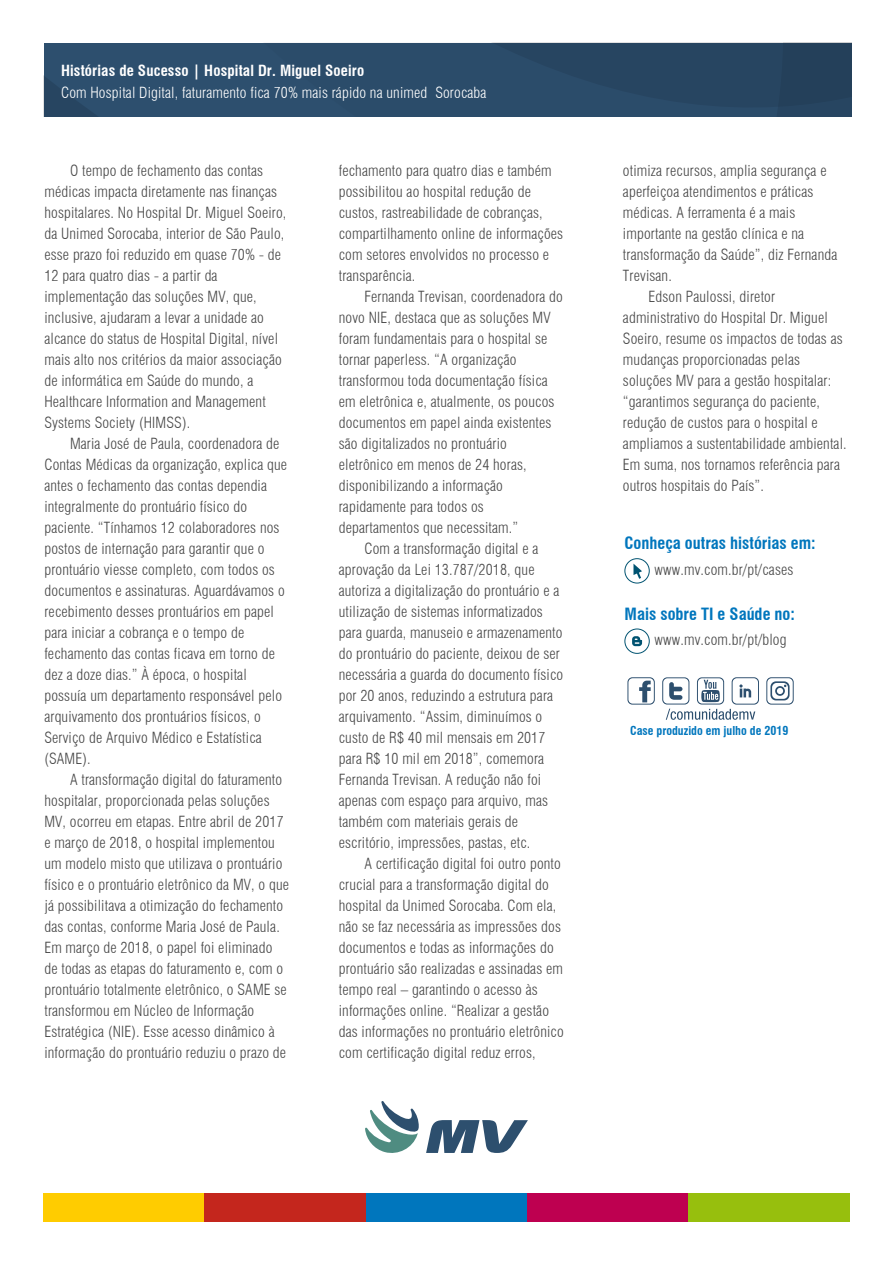
<style>
.page{position:relative;width:893px;height:1263px;background:#fff}
.page>*{position:absolute;margin:0;border:0;box-sizing:border-box;transform-origin:0 0}
.t1{font:700 condensed 16.5px "Swiss 721 BT";color:#0176bd}
.t2{font:300 condensed 15px/21px "Swiss 721 BT";letter-spacing:.01em;color:#474747}
.t3{font:300 condensed 15px "Swiss 721 BT";letter-spacing:.01em;color:#fff}
.t4{font:700 condensed 15px "Swiss 721 BT";letter-spacing:.01em;color:#fff}
.t5{font:700 condensed 12px "Swiss 721 BT";color:#0176bd}
</style>
<div class="page">
<svg style="left:44px;top:43px;width:807px;height:74px;background:#2a4a67"></svg>
<svg style="left:426px;top:1120px;width:102px;height:33px"></svg>
<svg style="left:365px;top:1101px;width:54px;height:52px"></svg>
<div style="left:43px;top:1193px;width:161px;height:28px;background:#fc0"></div>
<div style="left:204px;top:1193px;width:162px;height:28px;background:#c4261d"></div>
<div style="left:366px;top:1193px;width:161px;height:28px;background:#0076bd"></div>
<div style="left:527px;top:1193px;width:162px;height:28px;background:#be0050"></div>
<div style="left:689px;top:1193px;width:161px;height:28px;background:#97bf0d"></div>
<svg style="left:627px;top:677px;width:28px;height:28px"></svg>
<svg style="left:766px;top:677px;width:28px;height:28px"></svg>
<svg style="left:662px;top:677px;width:97px;height:43px"></svg>
<svg style="left:632px;top:636px;width:10px;height:10px"></svg>
<div style="left:624px;top:629px;width:26px;height:25px;border:1px solid #005371;border-radius:50%"></div>
<div style="left:624px;top:558px;width:26px;height:25px;border:1px solid #005371;border-radius:50%"></div>
<svg style="left:633px;top:564px;width:9px;height:15px"></svg>
<p class="t4" style="left:61px;top:62px;width:305px">Histórias de Sucesso | Hospital Dr. Miguel Soeiro</p>
<p class="t3" style="left:61px;top:83px;width:427px">Com Hospital Digital, faturamento fica 70% mais rápido na unimed Sorocaba</p>
<p class="t2" style="left:44px;top:160px;width:244px;text-indent:26px">O tempo de fechamento das contas médicas impacta diretamente nas finanças hospitalares. No Hospital Dr. Miguel Soeiro, da Unimed Sorocaba, interior de São Paulo, esse prazo foi reduzido em quase 70% - de 12 para quatro dias - a partir da implementação das soluções MV, que, inclusive, ajudaram a levar a unidade ao alcance do status de Hospital Digital, nível mais alto nos critérios da maior associação de informática em Saúde do mundo, a Healthcare Information and Management Systems Society (HIMSS).</p>
<p class="t2" style="left:44px;top:433px;width:244px;text-indent:26px">Maria José de Paula, coordenadora de Contas Médicas da organização, explica que antes o fechamento das contas dependia integralmente do prontuário físico do paciente. “Tínhamos 12 colaboradores nos postos de internação para garantir que o prontuário viesse completo, com todos os documentos e assinaturas. Aguardávamos o recebimento desses prontuários em papel para iniciar a cobrança e o tempo de fechamento das contas ficava em torno de dez a doze dias.” À época, o hospital possuía um departamento responsável pelo arquivamento dos prontuários físicos, o Serviço de Arquivo Médico e Estatística (SAME).</p>
<p class="t2" style="left:44px;top:769px;width:246px;text-indent:26px">A transformação digital do faturamento hospitalar, proporcionada pelas soluções MV, ocorreu em etapas. Entre abril de 2017 e março de 2018, o hospital implementou um modelo misto que utilizava o prontuário físico e o prontuário eletrônico da MV, o que já possibilitava a otimização do fechamento das contas, conforme Maria José de Paula.<br>Em março de 2018, o papel foi eliminado de todas as etapas do faturamento e, com o prontuário totalmente eletrônico, o SAME se transformou em Núcleo de Informação Estratégica (NIE). Esse acesso dinâmico à informação do prontuário reduziu o prazo de</p>
<p class="t2" style="left:339px;top:160px;width:226px">fechamento para quatro dias e também possibilitou ao hospital redução de custos, rastreabilidade de cobranças, compartilhamento online de informações com setores envolvidos no processo e transparência.</p>
<p class="t2" style="left:364px;top:286px;width:200px">Fernanda Trevisan, coordenadora do</p>
<p class="t2" style="left:339px;top:307px;width:213px">novo NIE, destaca que as soluções MV</p>
<p class="t2" style="left:339px;top:328px;width:210px">foram fundamentais para o hospital se</p>
<p class="t2" style="left:339px;top:349px;width:179px">tornar paperless. “A organização</p>
<p class="t2" style="left:339px;top:370px;width:211px">transformou toda documentação física</p>
<p class="t2" style="left:339px;top:391px;width:217px">em eletrônica e, atualmente, os poucos</p>
<p class="t2" style="left:339px;top:412px;width:214px">documentos em papel ainda existentes</p>
<p class="t2" style="left:339px;top:433px;width:170px">são digitalizados no prontuário</p>
<p class="t2" style="left:339px;top:454px;width:189px">eletrônico em menos de 24 horas,</p>
<p class="t2" style="left:339px;top:475px;width:166px">disponibilizando a informação</p>
<p class="t2" style="left:339px;top:496px;width:147px">rapidamente para todos os</p>
<p class="t2" style="left:339px;top:517px;width:181px">departamentos que necessitam.”</p>
<p class="t2" style="left:364px;top:538px;width:176px">Com a transformação digital e a</p>
<p class="t2" style="left:339px;top:559px;width:197px">aprovação da Lei 13.787/2018, que</p>
<p class="t2" style="left:339px;top:580px;width:222px">autoriza a digitalização do prontuário e a</p>
<p class="t2" style="left:339px;top:601px;width:206px">utilização de sistemas informatizados</p>
<p class="t2" style="left:339px;top:622px;width:225px">para guarda, manuseio e armazenamento</p>
<p class="t2" style="left:339px;top:643px;width:223px">do prontuário do paciente, deixou de ser</p>
<p class="t2" style="left:339px;top:664px;width:226px">necessária a guarda do documento físico</p>
<p class="t2" style="left:339px;top:685px;width:216px">por 20 anos, reduzindo a estrutura para</p>
<p class="t2" style="left:339px;top:706px;width:205px">arquivamento. “Assim, diminuímos o</p>
<p class="t2" style="left:339px;top:727px;width:208px">custo de R$ 40 mil mensais em 2017</p>
<p class="t2" style="left:339px;top:748px;width:207px">para R$ 10 mil em 2018”, comemora</p>
<p class="t2" style="left:339px;top:769px;width:204px">Fernanda Trevisan. A redução não foi</p>
<p class="t2" style="left:339px;top:790px;width:211px">apenas com espaço para arquivo, mas</p>
<p class="t2" style="left:339px;top:811px;width:181px">também com materiais gerais de</p>
<p class="t2" style="left:339px;top:832px;width:193px">escritório, impressões, pastas, etc.</p>
<p class="t2" style="left:364px;top:853px;width:198px">A certificação digital foi outro ponto</p>
<p class="t2" style="left:339px;top:874px;width:212px">crucial para a transformação digital do</p>
<p class="t2" style="left:339px;top:895px;width:219px">hospital da Unimed Sorocaba. Com ela,</p>
<p class="t2" style="left:339px;top:916px;width:224px">não se faz necessária as impressões dos</p>
<p class="t2" style="left:339px;top:937px;width:216px">documentos e todas as informações do</p>
<p class="t2" style="left:339px;top:958px;width:226px">prontuário são realizadas e assinadas em</p>
<p class="t2" style="left:339px;top:979px;width:200px">tempo real – garantindo o acesso às</p>
<p class="t2" style="left:339px;top:1000px;width:212px">informações online. “Realizar a gestão</p>
<p class="t2" style="left:339px;top:1021px;width:227px">das informações no prontuário eletrônico</p>
<p class="t2" style="left:339px;top:1042px;width:198px">com certificação digital reduz erros,</p>
<p class="t2" style="left:623px;top:160px;width:205px">otimiza recursos, amplia segurança e</p>
<p class="t2" style="left:623px;top:181px;width:192px">aperfeiçoa atendimentos e práticas</p>
<p class="t2" style="left:623px;top:202px;width:174px">médicas. A ferramenta é a mais</p>
<p class="t2" style="left:623px;top:223px;width:183px">importante na gestão clínica e na</p>
<p class="t2" style="left:623px;top:244px;width:216px">transformação da Saúde”, diz Fernanda</p>
<p class="t2" style="left:623px;top:265px;width:50px">Trevisan.</p>
<p class="t2" style="left:649px;top:286px;width:128px">Edson Paulossi, diretor</p>
<p class="t2" style="left:623px;top:307px;width:206px">administrativo do Hospital Dr. Miguel</p>
<p class="t2" style="left:623px;top:328px;width:221px">Soeiro, resume os impactos de todas as</p>
<p class="t2" style="left:623px;top:349px;width:179px">mudanças proporcionadas pelas</p>
<p class="t2" style="left:623px;top:370px;width:210px">soluções MV para a gestão hospitalar:</p>
<p class="t2" style="left:623px;top:391px;width:199px">“garantimos segurança do paciente,</p>
<p class="t2" style="left:623px;top:412px;width:196px">redução de custos para o hospital e</p>
<p class="t2" style="left:623px;top:433px;width:225px">ampliamos a sustentabilidade ambiental.</p>
<p class="t2" style="left:623px;top:454px;width:218px">Em suma, nos tornamos referência para</p>
<p class="t2" style="left:623px;top:475px;width:143px">outros hospitais do País”.</p>
<p class="t1" style="left:625px;top:533px;width:193px">Conheça outras histórias em:</p>
<p class="t2" style="left:655px;top:559px;width:140px">www.mv.com.br/pt/cases</p>
<p class="t1" style="left:625px;top:604px;width:172px">Mais sobre TI e Saúde no:</p>
<p class="t2" style="left:655px;top:629px;width:134px">www.mv.com.br/pt/blog</p>
<p class="t5" style="left:630px;top:724px;width:160px">Case produzido em julho de 2019</p>
</div>
